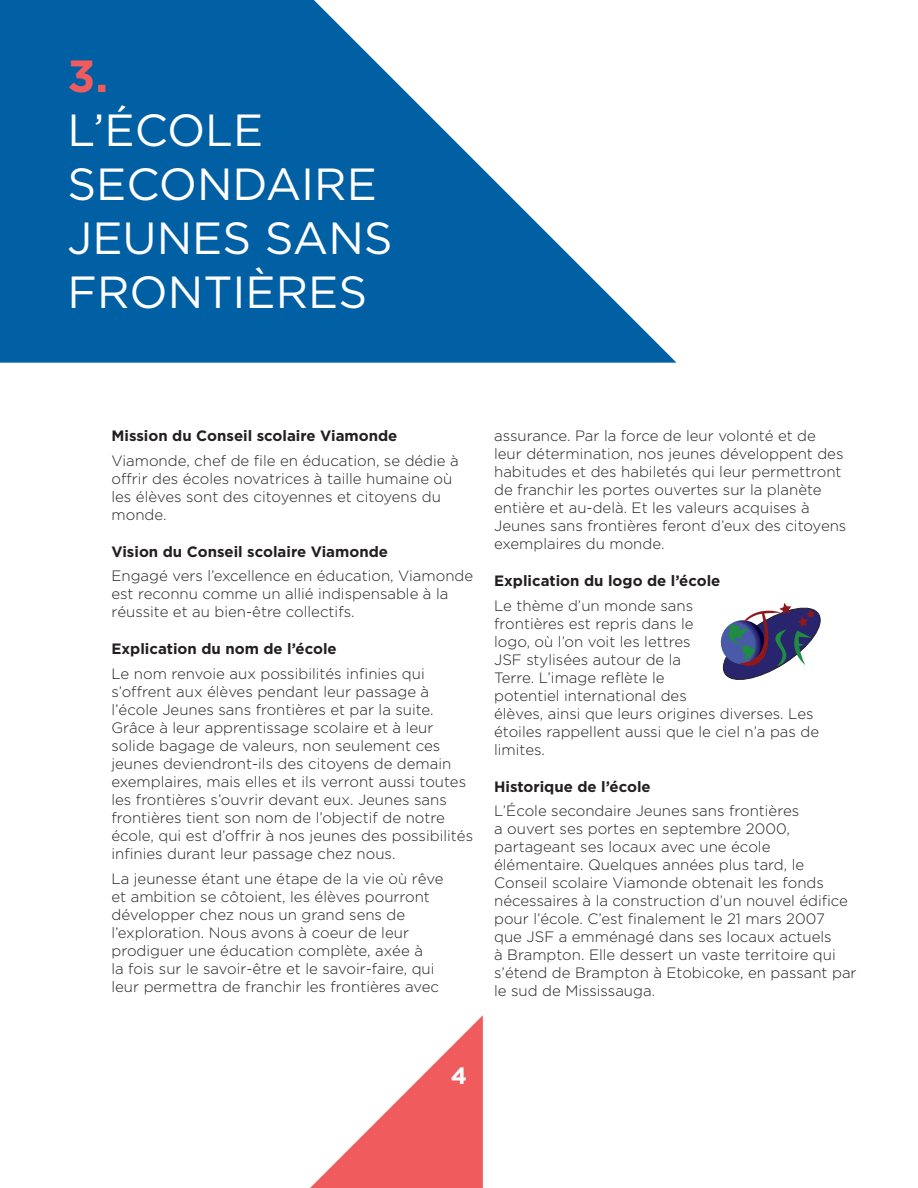
<style>
.page{position:relative;width:918px;height:1188px;background:#fff}
.page>*{position:absolute;margin:0;border:0;box-sizing:border-box;transform-origin:0 0}
.t1{font:45px/54px "Gotham";color:#fff}
.t2{font:700 45px "Gotham";color:#f05c5e}
.t3{font:700 23.55px "Gotham";color:#fff}
.t4{font:300 15px/18px "Gotham";color:#231f20}
.t5{font:700 15px "Gotham";color:#231f20}
</style>
<div class="page">
<svg style="left:310px;top:1015px;width:173px;height:173px"></svg>
<svg style="left:0;top:0;width:676px;height:363px;fill:#015fa4"></svg>
<svg style="left:720px;top:603px;width:101px;height:77px"></svg>
<h1 class="t2" style="left:68px;top:46px;width:42px">3.</h1>
<h1 class="t1" style="left:68px;top:102px;width:99px">L’ÉCOLE<br>SECONDAIRE<br>JEUNE</h1>
<h1 class="t1" style="left:222px;top:210px;width:172px">S SAN S</h1>
<h1 class="t1" style="left:68px;top:264px;width:59px">FRONTI</h1>
<h1 class="t1" style="left:246px;top:264px;width:123px">ÈRES</h1>
<p class="t5" style="left:111px;top:426px;width:288px">Mission du Conseil scolaire Viamonde</p>
<p class="t4" style="left:111px;top:451px;width:349px">Viamonde, chef de file en éducation, se dédie à offrir des écoles novatrices à taille humaine où les élèves sont des citoyennes et citoyens du monde.</p>
<p class="t5" style="left:111px;top:541px;width:278px">Vision du Conseil scolaire Viamonde</p>
<p class="t4" style="left:111px;top:567px;width:363px">Engagé vers l’excellence en éducation, Viamonde est reconnu comme un allié indispensable à la réussite et au bien-être collectifs.</p>
<p class="t5" style="left:111px;top:639px;width:227px">Explication du nom de l’école</p>
<p class="t4" style="left:111px;top:665px;width:363px">Le nom renvoie aux possibilités infinies qui s’offrent aux élèves pendant leur passage à l’école Jeunes sans frontières et par la suite.<br>Grâce à leur apprentissage scolaire et à leur solide bagage de valeurs, non seulement ces jeunes deviendront-ils des citoyens de demain exemplaires, mais elles et ils verront aussi toutes les frontières s’ouvrir devant eux. Jeunes sans frontières tient son nom de l’objectif de notre école, qui est d’offrir à nos jeunes des possibilités infinies durant leur passage chez nous.</p>
<p class="t4" style="left:111px;top:869px;width:334px">La jeunesse étant une étape de la vie où rêve et ambition se côtoient, les élèves pourront développer chez nous un grand sens de l’exploration. Nous avons à coeur de leur prodiguer une éducation complète, axée à<br>la fois sur le savoir-être et le savoir-faire, qui leur permettra de franchir les frontières avec</p>
<p class="t4" style="left:494px;top:427px;width:354px">assurance. Par la force de leur volonté et de leur détermination, nos jeunes développent des habitudes et des habiletés qui leur permettront de franchir les portes ouvertes sur la planète entière et au-delà. Et les valeurs acquises à Jeunes sans frontières feront d’eux des citoyens exemplaires du monde.</p>
<p class="t5" style="left:494px;top:571px;width:228px">Explication du logo de l’école</p>
<p class="t4" style="left:494px;top:596px;width:327px">Le thème d’un monde sans<br>frontières est repris dans le<br>logo, où l’on voit les lettres<br>JSF stylisées autour de la<br>Terre. L’image reflète le<br>potentiel international des<br>élèves, ainsi que leurs origines diverses. Les étoiles rappellent aussi que le ciel n’a pas de limites.</p>
<p class="t5" style="left:494px;top:776px;width:158px">Historique de l’école</p>
<p class="t4" style="left:494px;top:802px;width:364px">L’École secondaire Jeunes sans frontières<br>a ouvert ses portes en septembre 2000, partageant ses locaux avec une école élémentaire. Quelques années plus tard, le Conseil scolaire Viamonde obtenait les fonds nécessaires à la construction d’un nouvel édifice pour l’école. C’est finalement le 21 mars 2007<br>que JSF a emménagé dans ses locaux actuels<br>à Brampton. Elle dessert un vaste territoire qui s’étend de Brampton à Etobicoke, en passant par le sud de Mississauga.</p>
<h2 class="t3" style="left:451px;top:1060px;width:18px">4</h2>
</div>
